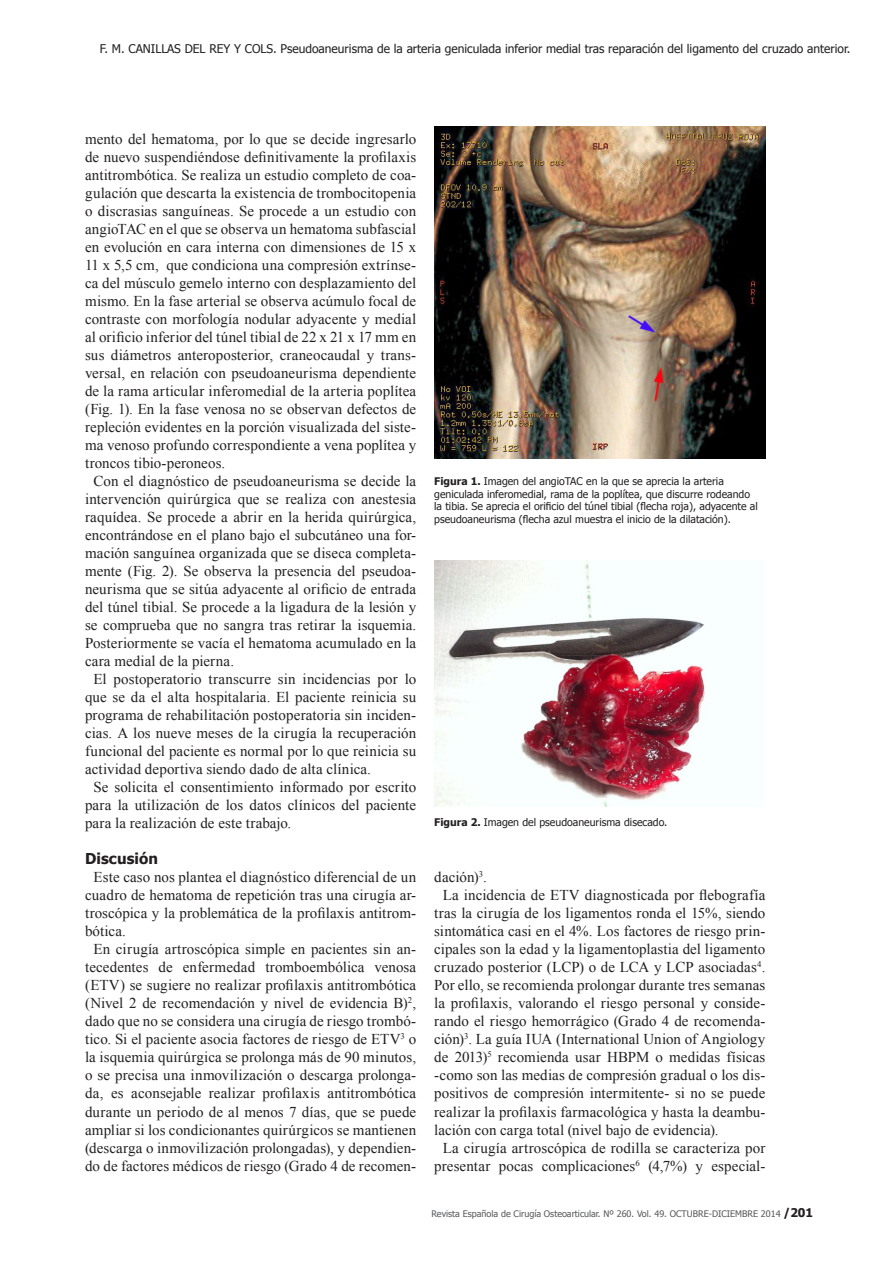
<style>
.page{position:relative;width:893px;height:1263px;background:#fff}
.page>*{position:absolute;margin:0;border:0;box-sizing:border-box;transform-origin:0 0}
.t1{font:15px/18px "Times New Roman";letter-spacing:.005em;color:#231f20;text-align:justify}
.t2{font:700 15px "Tahoma";letter-spacing:.005em;color:#231f20}
.t3{font:12px "Tahoma";color:#231f20}
.t4{font:10.5px/12.6px "Tahoma";color:#231f20}
.t5{font:9px "Tahoma";color:#57585a}
.s1{font-weight:700}
.s2{font-weight:700;font-size:12px;color:#231f20}
</style>
<div class="page">
<img style="left:434px;top:127px;width:331px;height:331px">
<img style="left:435px;top:560px;width:271px;height:247px">
<p class="t3" style="left:100px;top:41px;width:752px">F. M. CANILLAS DEL REY Y COLS. Pseudoaneurisma de la arteria geniculada inferior medial tras reparación del ligamento del cruzado anterior.</p>
<p class="t1" style="left:85px;top:130px;width:333px">mento del hematoma, por lo que se decide ingresarlo de nuevo suspendiéndose definitivamente la profilaxis antitrombótica. Se realiza un estudio completo de coa&shy;gulación que descarta la existencia de trombocitopenia o discrasias sanguíneas. Se procede a un estudio con angioTAC en el que se observa un hematoma subfascial en evolución en cara interna con dimensiones de 15 x 11 x 5,5 cm, que condiciona una compresión extrínse&shy;ca del músculo gemelo interno con desplazamiento del mismo. En la fase arterial se observa acúmulo focal de contraste con morfología nodular adyacente y medial al orificio inferior del túnel tibial de 22 x 21 x 17 mm en sus diámetros anteroposterior, craneocaudal y trans&shy;versal, en relación con pseudoaneurisma dependiente de la rama articular inferomedial de la arteria poplítea (Fig. 1). En la fase venosa no se observan defectos de repleción evidentes en la porción visualizada del siste&shy;ma venoso profundo correspondiente a vena poplítea y troncos tibio-peroneos.</p>
<p class="t1" style="left:85px;top:472px;width:333px;text-indent:9px">Con el diagnóstico de pseudoaneurisma se decide la intervención quirúrgica que se realiza con anestesia raquídea. Se procede a abrir en la herida quirúrgica, encontrándose en el plano bajo el subcutáneo una for&shy;mación sanguínea organizada que se diseca completa&shy;mente (Fig. 2). Se observa la presencia del pseudoa&shy;neurisma que se sitúa adyacente al orificio de entrada del túnel tibial. Se procede a la ligadura de la lesión y se comprueba que no sangra tras retirar la isquemia.<br>Posteriormente se vacía el hematoma acumulado en la cara medial de la pierna.</p>
<p class="t1" style="left:85px;top:670px;width:333px;text-indent:9px">El postoperatorio transcurre sin incidencias por lo que se da el alta hospitalaria. El paciente reinicia su programa de rehabilitación postoperatoria sin inciden&shy;cias. A los nueve meses de la cirugía la recuperación funcional del paciente es normal por lo que reinicia su actividad deportiva siendo dado de alta clínica.</p>
<p class="t1" style="left:85px;top:778px;width:333px;text-indent:9px">Se solicita el consentimiento informado por escrito para la utilización de los datos clínicos del paciente para la realización de este trabajo.</p>
<p class="t2" style="left:85px;top:848px;width:74px">Discusión</p>
<p class="t1" style="left:85px;top:868px;width:333px;text-indent:9px">Este caso nos plantea el diagnóstico diferencial de un cuadro de hematoma de repetición tras una cirugía ar&shy;troscópica y la problemática de la profilaxis antitrom&shy;bótica.</p>
<p class="t1" style="left:85px;top:940px;width:333px;text-align:center">En cirugía artroscópica simple en pacientes sin an&shy;tecedentes de enfermedad tromboembólica venosa (ETV) se sugiere no realizar profilaxis antitrombótica (Nivel 2 de recomendación y nivel de evidencia B)<sup>2</sup>, dado que no se considera una cirugía de riesgo trombó&shy;tico. Si el paciente asocia factores de riesgo de ETV<sup>3</sup> o la isquemia quirúrgica se prolonga más de 90 minutos, o se precisa una inmovilización o descarga prolonga&shy;da, es aconsejable realizar profilaxis antitrombótica durante un periodo de al menos 7 días, que se puede ampliar si los condicionantes quirúrgicos se mantienen (descarga o inmovilización prolongadas), y dependien&shy;do de factores médicos de riesgo (Grado 4 de recomen-</p>
<p class="t4" style="left:434px;top:474px;width:325px"><span class="s1">Figura 1.</span> Imagen del angioTAC en la que se aprecia la arteria geniculada inferomedial, rama de la poplítea, que discurre rodeando la tibia. Se aprecia el orificio del túnel tibial (flecha roja), adyacente al pseudoaneurisma (flecha azul muestra el inicio de la dilatación).</p>
<p class="t4" style="left:434px;top:815px;width:235px"><span class="s1">Figura 2.</span> Imagen del pseudoaneurisma disecado.</p>
<p class="t1" style="left:434px;top:868px;width:54px">dación)<sup>3</sup>.</p>
<p class="t1" style="left:434px;top:886px;width:333px;text-indent:9px">La incidencia de ETV diagnosticada por flebografía tras la cirugía de los ligamentos ronda el 15%, siendo sintomática casi en el 4%. Los factores de riesgo prin&shy;cipales son la edad y la ligamentoplastia del ligamento cruzado posterior (LCP) o de LCA y LCP asociadas<sup>4</sup>.<br>Por ello, se recomienda prolongar durante tres semanas la profilaxis, valorando el riesgo personal y conside&shy;rando el riesgo hemorrágico (Grado 4 de recomenda&shy;ción)<sup>3</sup>. La guía IUA (International Union of Angiology de 2013)<sup>5</sup> recomienda usar HBPM o medidas físicas -como son las medias de compresión gradual o los dis&shy;positivos de compresión intermitente- si no se puede realizar la profilaxis farmacológica y hasta la deambu&shy;lación con carga total (nivel bajo de evidencia).</p>
<p class="t1" style="left:434px;top:1138px;width:333px;text-align:center">La cirugía artroscópica de rodilla se caracteriza por presentar pocas complicaciones<sup>6</sup> (4,7%) y especial-</p>
<p class="t5" style="left:432px;top:1207px;width:383px">Revista Española de Cirugía Osteoarticular. Nº 260. Vol. 49. OCTUBRE-DICIEMBRE 2014 <span class="s2">/201</span></p>
</div>
